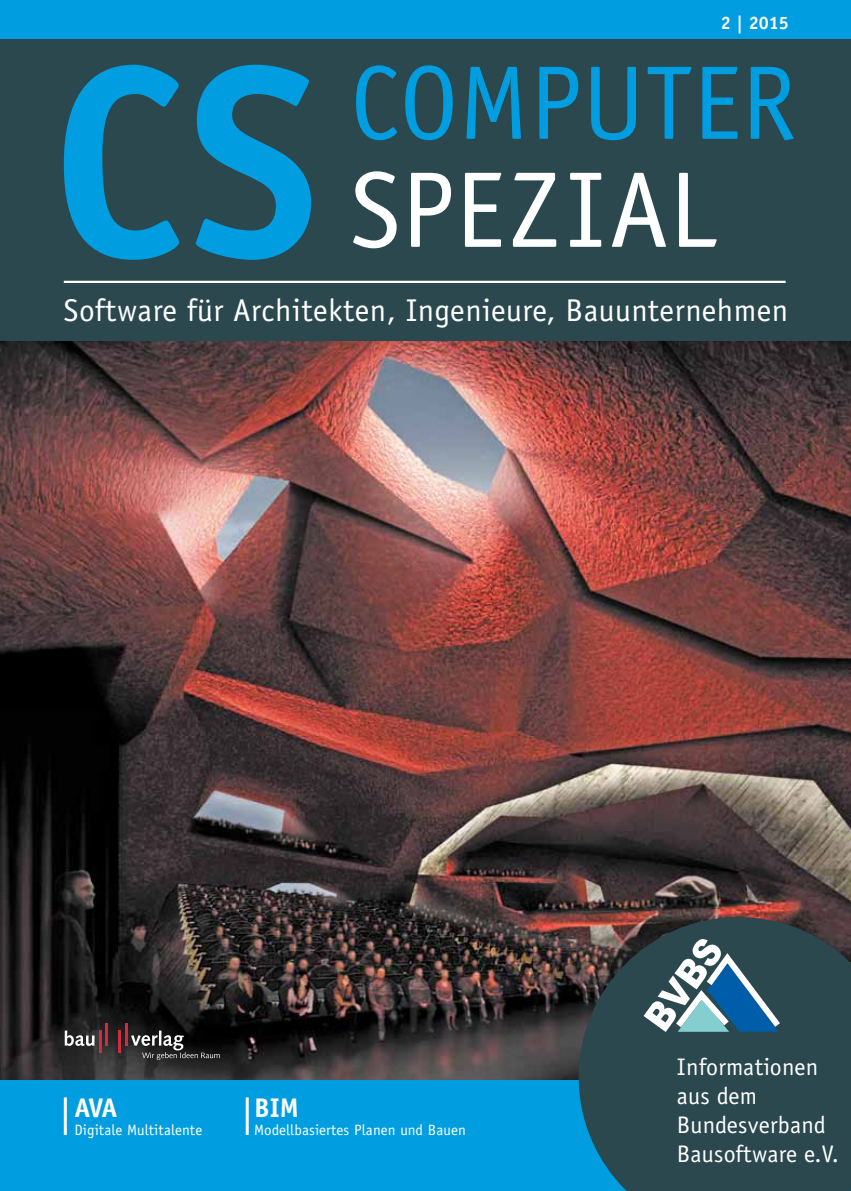
<style>
.page{position:relative;width:851px;height:1191px;background:#fff}
.page>*{position:absolute;margin:0;border:0;box-sizing:border-box;transform-origin:0 0}
.t1{font:108px "Officina Sans Std";letter-spacing:.015em;color:#fff}
.t2{font:105px "Officina Sans Std";letter-spacing:.005em;color:#009ee0}
.t3{font:31.5px "Officina Sans Std";letter-spacing:.02em;color:#fff}
.t4{font:700 27px "Officina Sans Std";letter-spacing:-.035em;color:#fff}
.t5{font:24px/28.8px "Officina Sans Std";letter-spacing:.01em;color:#fff}
.t6{font:700 18px "Officina Sans Std";color:#fff}
.t7{font:15px "Officina Sans Std";letter-spacing:.01em;color:#fff}
</style>
<div class="page">
<img style="left:0;top:340px;width:850px;height:740px">
<div style="left:0;top:36px;width:850px;height:304px;background:#2a484e"></div>
<div style="left:0;top:0;width:850px;height:38px;background:#009ee0"></div>
<hr style="left:64px;top:281px;width:721px;height:2px;background:#fff">
<svg style="left:64px;top:65px;width:247px;height:195px"></svg>
<div style="left:0;top:1080px;width:850px;height:111px;background:#009ee0"></div>
<svg style="left:65px;top:1030px;width:29px;height:16px"></svg>
<hr style="left:99px;top:1030px;width:2px;height:22px;background:#d22b3e">
<hr style="left:106px;top:1023px;width:2px;height:22px;background:#d22b3e">
<hr style="left:118px;top:1030px;width:3px;height:22px;background:#d22b3e">
<hr style="left:125px;top:1023px;width:3px;height:22px;background:#d22b3e">
<svg style="left:131px;top:1030px;width:89px;height:30px"></svg>
<hr style="left:64px;top:1097px;width:3px;height:37px;background:#fff">
<hr style="left:246px;top:1097px;width:3px;height:37px;background:#fff">
<svg style="left:578px;top:917px;width:272px;height:274px;fill:#2a484e"></svg>
<svg style="left:643px;top:938px;width:142px;height:95px"></svg>
<p class="t6" style="left:720px;top:12px;width:69px">2 | 2015</p>
<p class="t2" style="left:350px;top:42px;width:447px">COMPUTER</p>
<p class="t1" style="left:350px;top:147px;width:368px">SPEZIAL</p>
<p class="t3" style="left:64px;top:291px;width:725px">Software für Architekten, Ingenieure, Bauunternehmen</p>
<p class="t4" style="left:74px;top:1091px;width:45px">AVA</p>
<p class="t7" style="left:74px;top:1121px;width:129px">Digitale Multitalente</p>
<p class="t4" style="left:254px;top:1091px;width:46px">BIM</p>
<p class="t7" style="left:254px;top:1121px;width:213px">Modellbasiertes Planen und Bauen</p>
<p class="t5" style="left:676px;top:1052px;width:164px">Informationen aus dem<br>Bundesverband<br>Bausoftware e.V.</p>
</div>
